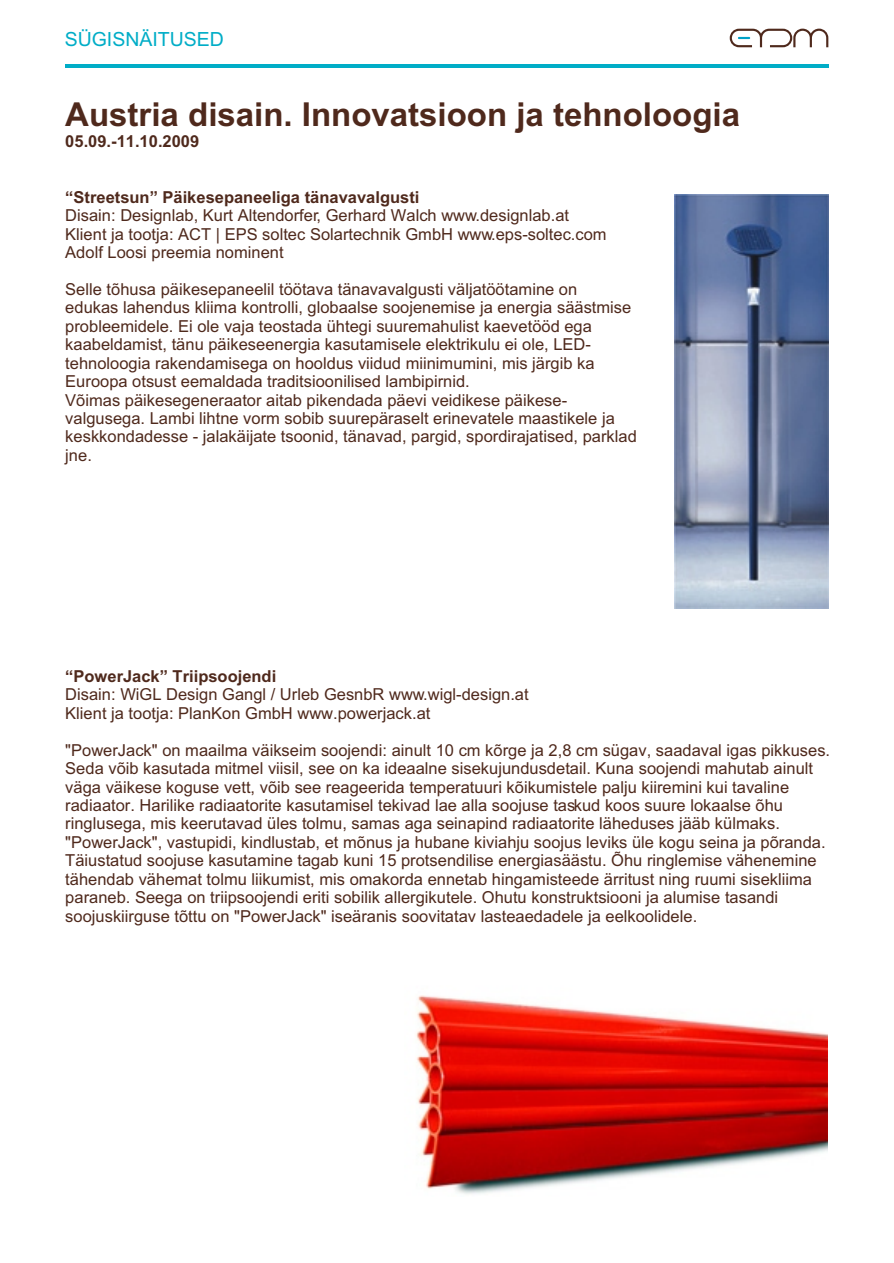
<style>
.page{position:relative;width:894px;height:1263px;background:#fff}
.page>*{position:absolute;margin:0;border:0;box-sizing:border-box;transform-origin:0 0}
.t1{font:700 33px "Arial";color:#4f291c}
.t2{font:19.5px "Arial";color:#00adc7}
.t3{font:16.5px/18.5px "Arial";color:#4f291c}
.t4{font:700 16.5px "Arial";color:#4f291c}
</style>
<div class="page">
<svg style="left:730px;top:29px;width:98px;height:18px"></svg>
<hr style="left:65px;top:64px;width:763px;height:4px;background:#00adc7">
<img style="left:416px;top:995px;width:412px;height:199px">
<img style="left:674px;top:194px;width:155px;height:414px">
<p class="t2" style="left:65px;top:32px;width:161px">SÜGISNÄITUSED</p>
<h1 class="t1" style="left:65px;top:101px;width:676px">Austria disain. Innovatsioon ja tehnoloogia</h1>
<p class="t4" style="left:65px;top:135px;width:135px">05.09.-11.10.2009</p>
<p class="t4" style="left:65px;top:191px;width:356px">“Streetsun” Päikesepaneeliga tänavavalgusti</p>
<p class="t3" style="left:65px;top:208px;width:543px">Disain: Designlab, Kurt Altendorfer, Gerhard Walch www.designlab.at<br>Klient ja tootja: ACT | EPS soltec Solartechnik GmbH www.eps-soltec.com<br>Adolf Loosi preemia nominent</p>
<p class="t3" style="left:65px;top:281px;width:573px">Selle tõhusa päikesepaneelil töötava tänavavalgusti väljatöötamine on<br>edukas lahendus kliima kontrolli, globaalse soojenemise ja energia säästmise probleemidele. Ei ole vaja teostada ühtegi suuremahulist kaevetööd ega kaabeldamist, tänu päikeseenergia kasutamisele elektrikulu ei ole, LED&shy;tehnoloogia rakendamisega on hooldus viidud miinimumini, mis järgib ka Euroopa otsust eemaldada traditsioonilised lambipirnid.<br>Võimas päikesegeneraator aitab pikendada päevi veidikese päikese&shy;valgusega. Lambi lihtne vorm sobib suurepäraselt erinevatele maastikele ja keskkondadesse - jalakäijate tsoonid, tänavad, pargid, spordirajatised, parklad jne.</p>
<p class="t4" style="left:65px;top:670px;width:212px">“PowerJack” Triipsoojendi</p>
<p class="t3" style="left:65px;top:687px;width:465px">Disain: WiGL Design Gangl / Urleb GesnbR www.wigl-design.at<br>Klient ja tootja: PlanKon GmbH www.powerjack.at</p>
<p class="t3" style="left:65px;top:742px;width:766px">"PowerJack" on maailma väikseim soojendi: ainult 10 cm kõrge ja 2,8 cm sügav, saadaval igas pikkuses.<br>Seda võib kasutada mitmel viisil, see on ka ideaalne sisekujundusdetail. Kuna soojendi mahutab ainult väga väikese koguse vett, võib see reageerida temperatuuri kõikumistele palju kiiremini kui tavaline radiaator. Harilike radiaatorite kasutamisel tekivad lae alla soojuse taskud koos suure lokaalse õhu ringlusega, mis keerutavad üles tolmu, samas aga seinapind radiaatorite läheduses jääb külmaks. "PowerJack", vastupidi, kindlustab, et mõnus ja hubane kiviahju soojus leviks üle kogu seina ja põranda.<br>Täiustatud soojuse kasutamine tagab kuni 15 protsendilise energiasäästu. Õhu ringlemise vähenemine tähendab vähemat tolmu liikumist, mis omakorda ennetab hingamisteede ärritust ning ruumi sisekliima paraneb. Seega on triipsoojendi eriti sobilik allergikutele. Ohutu konstruktsiooni ja alumise tasandi soojuskiirguse tõttu on "PowerJack" iseäranis soovitatav lasteaedadele ja eelkoolidele.</p>
</div>
